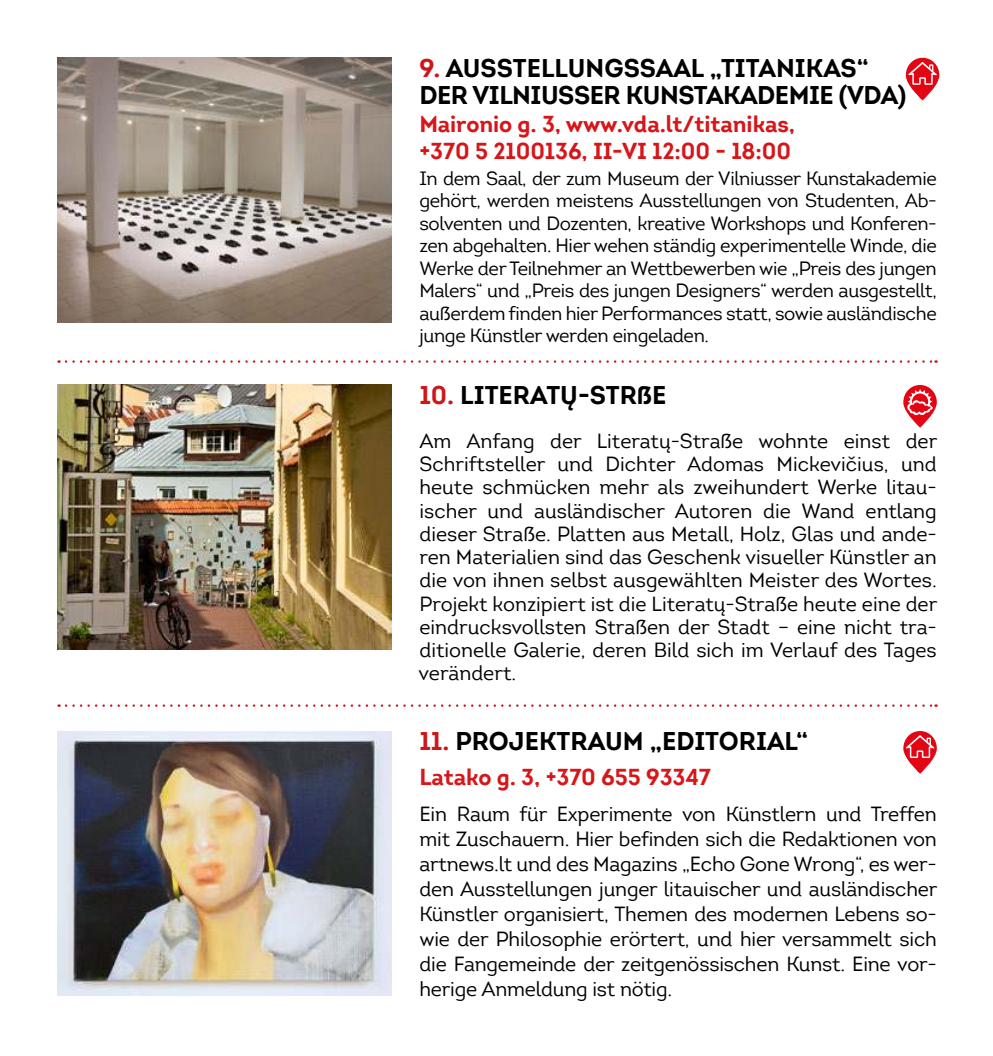
<style>
.page{position:relative;width:993px;height:1056px;background:#fff}
.page>*{position:absolute;margin:0;border:0;box-sizing:border-box;transform-origin:0 0}
.t1{font:700 25px/27.5px "Intro";letter-spacing:-.02em;color:#000}
.t2{font:700 25px "Intro";color:#000}
.t3{font:700 22.5px/27.5px "Intro";letter-spacing:-.005em;color:#d61619}
.t4{font:20px/23.2px "Intro";letter-spacing:-.01em;color:#000;text-align:justify}
.t5{font:18.75px/22.5px "Intro";letter-spacing:-.02em;color:#000;text-align:justify}
.s1{color:#cd1619}
</style>
<div class="page">
<svg style="left:66px;top:360px;width:870px;height:3px"></svg>
<svg style="left:66px;top:704px;width:870px;height:3px"></svg>
<img style="left:57px;top:731px;width:334px;height:264px">
<img style="left:57px;top:58px;width:334px;height:264px">
<img style="left:57px;top:385px;width:334px;height:264px">
<svg style="left:905px;top:58px;width:34px;height:42px"></svg>
<svg style="left:903px;top:731px;width:33px;height:43px"></svg>
<svg style="left:903px;top:385px;width:33px;height:43px"></svg>
<p class="t1" style="left:419px;top:55px;width:488px"><span class="s1">9.</span> AUSSTELLUNGSSAAL „TITANIKAS“<br>DER VILNIUSSER KUNSTAKADEMIE (VDA)</p>
<p class="t3" style="left:419px;top:110px;width:377px">Maironio g. 3, www.vda.lt/titanikas, +370 5 2100136, II-VI 12:00 - 18:00</p>
<p class="t5" style="left:419px;top:169px;width:518px">In dem Saal, der zum Museum der Vilniusser Kunstakademie gehört, werden meistens Ausstellungen von Studenten, Ab&shy;solventen und Dozenten, kreative Workshops und Konferen&shy;zen abgehalten. Hier wehen ständig experimentelle Winde, die Werke der Teilnehmer an Wettbewerben wie „Preis des jungen Malers“ und „Preis des jungen Designers“ werden ausgestellt, außerdem finden hier Performances statt, sowie ausländische junge Künstler werden eingeladen.</p>
<p class="t2" style="left:419px;top:379px;width:248px"><span class="s1">10.</span> LITERATŲ-STRßE</p>
<p class="t4" style="left:418px;top:429px;width:520px">Am Anfang der Literatų-Straße wohnte einst der Schriftsteller und Dichter Adomas Mickevičius, und heute schmücken mehr als zweihundert Werke litau&shy;ischer und ausländischer Autoren die Wand entlang dieser Straße. Platten aus Metall, Holz, Glas und ande&shy;ren Materialien sind das Geschenk visueller Künstler an die von ihnen selbst ausgewählten Meister des Wortes.<br>Projekt konzipiert ist die Literatų-Straße heute eine der eindrucksvollsten Straßen der Stadt – eine nicht tra&shy;ditionelle Galerie, deren Bild sich im Verlauf des Tages verändert.</p>
<p class="t2" style="left:419px;top:727px;width:390px"><span class="s1">11.</span> PROJEKTRAUM „EDITORIAL“</p>
<p class="t3" style="left:419px;top:764px;width:293px">Latako g. 3, +370 655 93347</p>
<p class="t4" style="left:419px;top:804px;width:519px;line-height:25px">Ein Raum für Experimente von Künstlern und Treffen mit Zuschauern. Hier befinden sich die Redaktionen von artnews.lt und des Magazins „Echo Gone Wrong“, es wer&shy;den Ausstellungen junger litauischer und ausländischer Künstler organisiert, Themen des modernen Lebens so&shy;wie der Philosophie erörtert, und hier versammelt sich die Fangemeinde der zeitgenössischen Kunst. Eine vor&shy;herige Anmeldung ist nötig.</p>
</div>
